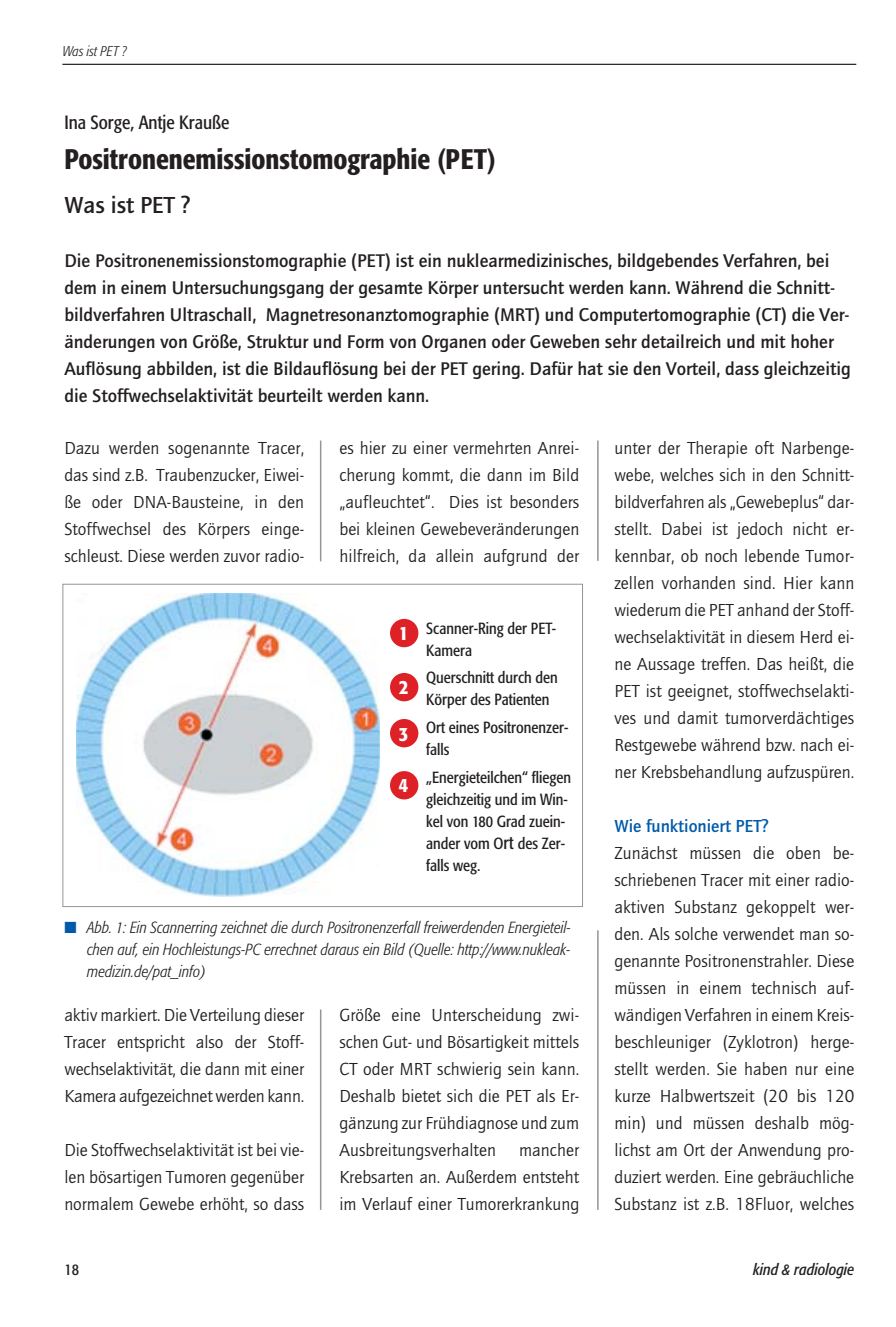
<style>
.page{position:relative;width:896px;height:1327px;background:#fff}
.page>*{position:absolute;margin:0;border:0;box-sizing:border-box;transform-origin:0 0}
.t1{font:500 condensed 28px "Formata";color:#231f20}
.t2{font:700 24px "Quay";color:#231f20}
.t3{font:500 condensed 20px "Formata";color:#fff}
.t4{font:700 19px/27px "Quay";color:#231f20}
.t5{font:condensed 19px "Formata";color:#231f20}
.t6{font:18px/27px "Quay";color:#231f20;text-align:justify}
.t7{font:700 18px "Quay";color:#005aaa}
.t8{font:condensed 16px/22px "Formata";color:#231f20}
.t9{font:italic 300 condensed 16px/22px "Formata";color:#231f20;text-align:justify}
.t10{font:italic condensed 16px "Formata";color:#231f20}
.t11{font:italic 300 condensed 14px "Formata";color:#231f20}
.s1{font-size:18px}
.s2{color:#005aaa}
</style>
<div class="page">
<hr style="left:62px;top:64px;width:794px;height:1px;background:#231f20">
<hr style="left:320px;top:440px;width:1px;height:121px;background:#939598">
<hr style="left:320px;top:1009px;width:1px;height:201px;background:#939598">
<hr style="left:597px;top:440px;width:1px;height:121px;background:#939598">
<hr style="left:597px;top:930px;width:1px;height:280px;background:#939598">
<img style="left:76px;top:594px;width:303px;height:302px">
<div style="left:390px;top:619px;width:28px;height:28px;background:#de2027;border-radius:50%"></div>
<div style="left:390px;top:673px;width:28px;height:28px;background:#de2027;border-radius:50%"></div>
<div style="left:390px;top:719px;width:28px;height:28px;background:#de2027;border-radius:50%"></div>
<div style="left:390px;top:771px;width:28px;height:28px;background:#de2027;border-radius:50%"></div>
<p class="t11" style="left:63px;top:45px;width:66px">Was ist PET ?</p>
<p class="t5" style="left:64px;top:114px;width:167px">Ina Sorge, Antje Krauße</p>
<h1 class="t1" style="left:64px;top:147px;width:433px">Positronenemissionstomographie (PET)</h1>
<h2 class="t2" style="left:64px;top:195px;width:128px">Was ist PET ?</h2>
<p class="t4" style="left:64px;top:248px;width:788px">Die Positronenemissionstomographie (PET) ist ein nuklearmedizinisches, bildgebendes Verfahren, bei dem in einem Untersuchungsgang der gesamte Körper untersucht werden kann. Während die Schnitt&shy;bildverfahren Ultraschall, Magnetresonanztomographie (MRT) und Computertomographie (CT) die Ver&shy;änderungen von Größe, Struktur und Form von Organen oder Geweben sehr detailreich und mit hoher Auflösung abbilden, ist die Bildauflösung bei der PET gering. Dafür hat sie den Vorteil, dass gleichzeitig die Stoffwechselaktivität beurteilt werden kann.</p>
<p class="t6" style="left:64px;top:436px;width:241px">Dazu werden sogenannte Tracer, das sind z.B. Traubenzucker, Eiwei&shy;ße oder DNA-Bausteine, in den Stoffwechsel des Körpers einge&shy;schleust. Diese werden zuvor radio-</p>
<p class="t6" style="left:339px;top:436px;width:241px">es hier zu einer vermehrten Anrei&shy;cherung kommt, die dann im Bild „aufleuchtet“. Dies ist besonders bei kleinen Gewebeveränderungen hilfreich, da allein aufgrund der</p>
<p class="t3" style="left:399px;top:625px;width:11px">1</p>
<p class="t3" style="left:399px;top:678px;width:11px">2</p>
<p class="t3" style="left:399px;top:725px;width:11px">3</p>
<p class="t3" style="left:399px;top:777px;width:11px">4</p>
<p class="t8" style="left:426px;top:618px;width:131px">Scanner-Ring der PET-<br>Kamera</p>
<p class="t8" style="left:426px;top:668px;width:133px">Querschnitt durch den<br>Körper des Patienten</p>
<p class="t8" style="left:426px;top:717px;width:144px">Ort eines Positronenzer&shy;falls</p>
<p class="t8" style="left:426px;top:767px;width:146px">„Energieteilchen“ fliegen gleichzeitig und im Win&shy;kel von 180 Grad zuein&shy;ander vom O<span class="s1">rt</span> des Zer&shy;falls weg.</p>
<p class="t9" style="left:87px;top:917px;width:485px;text-indent:-23px"><span class="s2">■</span> Abb. 1: Ein Scannerring zeichnet die durch Positronenzerfall freiwerdenden Energieteil&shy;chen auf, ein Hochleistungs-PC errechnet daraus ein Bild (Quelle: http://www.nukleak&shy;medizin.de/pat_info)</p>
<p class="t6" style="left:64px;top:1003px;width:241px">aktiv markiert. Die Verteilung dieser Tracer entspricht also der Stoff&shy;wechselaktivität, die dann mit einer Kamera aufgezeichnet werden kann.</p>
<p class="t6" style="left:64px;top:1138px;width:241px">Die Stoffwechselaktivität ist bei vie&shy;len bösartigen Tumoren gegenüber normalem Gewebe erhöht, so dass</p>
<p class="t6" style="left:339px;top:1003px;width:241px">Größe eine Unterscheidung zwi&shy;schen Gut- und Bösartigkeit mittels CT oder MRT schwierig sein kann.<br>Deshalb bietet sich die PET als Er&shy;gänzung zur Frühdiagnose und zum Ausbreitungsverhalten</p>
<p class="t6" style="left:339px;top:1138px;width:241px;text-indent:180px">mancher Krebsarten an. Außerdem entsteht im Verlauf einer Tumorerkrankung</p>
<p class="t6" style="left:614px;top:436px;width:241px">unter der Therapie oft Narbenge&shy;webe, welches sich in den Schnitt&shy;bildverfahren als „Gewebeplus“ dar&shy;stellt. Dabei ist jedoch nicht er&shy;kennbar, ob noch lebende Tumor&shy;zellen vorhanden sind. Hier kann wiederum die PET anhand der Stoff&shy;wechselaktivität in diesem Herd ei&shy;ne Aussage treffen. Das heißt, die PET ist geeignet, stoffwechselakti&shy;ves und damit tumorverdächtiges Restgewebe während bzw. nach ei&shy;ner Krebsbehandlung aufzuspüren.</p>
<p class="t7" style="left:614px;top:819px;width:156px">Wie funktioniert PET?</p>
<p class="t6" style="left:614px;top:841px;width:241px">Zunächst müssen die oben be&shy;schriebenen Tracer mit einer radio&shy;aktiven Substanz gekoppelt wer&shy;den. Als solche verwendet man so&shy;genannte Positronenstrahler. Diese müssen in einem technisch auf&shy;wändigen Verfahren in einem Kreis&shy;beschleuniger (Zyklotron) herge&shy;stellt werden. Sie haben nur eine kurze Halbwertszeit (20 bis 120 min) und müssen deshalb mög&shy;lichst am Ort der Anwendung pro&shy;duziert werden. Eine gebräuchliche Substanz ist z.B. 18Fluor, welches</p>
<p class="t8" style="left:64px;top:1259px;width:16px">18</p>
<p class="t10" style="left:753px;top:1263px;width:103px">kind &amp; radiologie</p>
</div>
